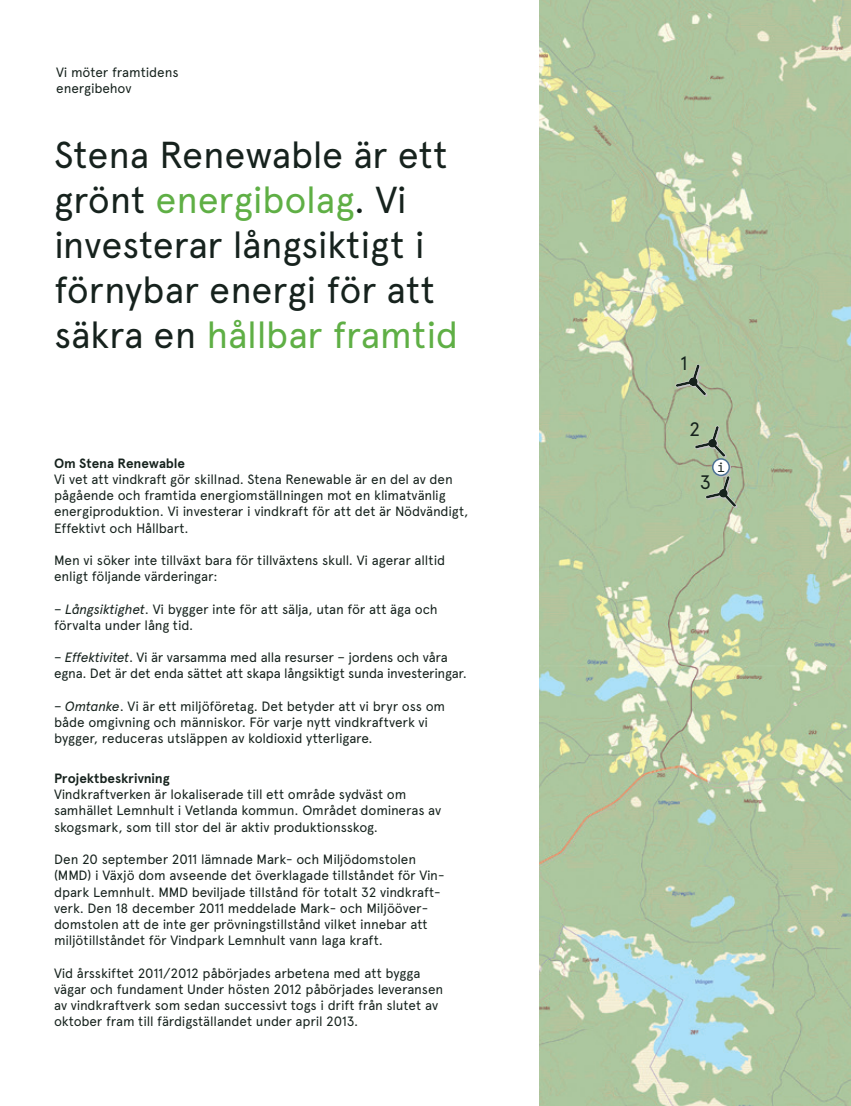
<style>
.page{position:relative;width:851px;height:1106px;background:#fff}
.page>*{position:absolute;margin:0;border:0;box-sizing:border-box;transform-origin:0 0}
.t1{font:37.5px/45px "Apercu Pro";letter-spacing:-.01em;color:#16221d}
.t2{font:19.5px "Apercu Pro";color:#16221d}
.t3{font:13.5px/16.2px "Apercu Pro";letter-spacing:-.01em;color:#16221d}
.t4{font:700 13.5px "Apercu Pro";letter-spacing:-.005em;color:#16221d}
.t5{font:13.5px "Apercu Pro Mono";color:#16221d}
.s1{color:#5faf45}
.s2{font-style:italic}
</style>
<div class="page">
<img style="left:539px;top:0;width:311px;height:1106px">
<svg style="left:675px;top:364px;width:32px;height:32px"></svg>
<svg style="left:694px;top:426px;width:32px;height:32px"></svg>
<svg style="left:705px;top:476px;width:32px;height:32px"></svg>
<svg style="left:713px;top:459px;width:18px;height:18px"></svg>
<div style="left:712px;top:459px;width:17px;height:16px;background:#fff;border-radius:50%"></div>
<div style="left:712px;top:458px;width:17px;height:18px;border:2px solid #4b7295;border-radius:50%"></div>
<p class="t3" style="left:56px;top:63px;width:124px">Vi möter framtidens energibehov</p>
<h1 class="t1" style="left:54px;top:129px;width:406px">Stena Renewable är ett grönt <span class="s1">energibolag</span>. Vi investerar långsiktigt i förnybar energi för att säkra en <span class="s1">hållbar framtid</span></h1>
<p class="t4" style="left:54px;top:453px;width:133px">Om Stena Renewable</p>
<p class="t3" style="left:54px;top:470px;width:416px">Vi vet att vindkraft gör skillnad. Stena Renewable är en del av den pågående och framtida energiomställningen mot en klimatvänlig energiproduktion. Vi investerar i vindkraft för att det är Nödvändigt, Effektivt och Hållbart.</p>
<p class="t3" style="left:54px;top:551px;width:392px">Men vi söker inte tillväxt bara för tillväxtens skull. Vi agerar alltid enligt följande värderingar:</p>
<p class="t3" style="left:54px;top:600px;width:385px">– <span class="s2">Långsiktighet</span>. Vi bygger inte för att sälja, utan för att äga och förvalta under lång tid.</p>
<p class="t3" style="left:54px;top:648px;width:414px">– <span class="s2">Effektivitet</span>. Vi är varsamma med alla resurser – jordens och våra egna. Det är det enda sättet att skapa långsiktigt sunda investeringar.</p>
<p class="t3" style="left:54px;top:697px;width:392px">– <span class="s2">Omtanke</span>. Vi är ett miljöföretag. Det betyder att vi bryr oss om både omgivning och människor. För varje nytt vindkraftverk vi bygger, reduceras utsläppen av koldioxid ytterligare.</p>
<p class="t4" style="left:54px;top:768px;width:117px">Projektbeskrivning</p>
<p class="t3" style="left:54px;top:785px;width:389px">Vindkraftverken är lokaliserade till ett område sydväst om samhället Lemnhult i Vetlanda kommun. Området domineras av skogsmark, som till stor del är aktiv produktionsskog.</p>
<p class="t3" style="left:54px;top:850px;width:392px">Den 20 september 2011 lämnade Mark- och Miljödomstolen (MMD) i Växjö dom avseende det överklagade tillståndet för Vin&shy;dpark Lemnhult. MMD beviljade tillstånd för totalt 32 vindkraft&shy;verk. Den 18 december 2011 meddelade Mark- och Miljööver&shy;domstolen att de inte ger prövningstillstånd vilket innebar att miljötillståndet för Vindpark Lemnhult vann laga kraft.</p>
<p class="t3" style="left:54px;top:963px;width:391px">Vid årsskiftet 2011/2012 påbörjades arbetena med att bygga vägar och fundament Under hösten 2012 påbörjades leveransen av vindkraftverk som sedan successivt togs i drift från slutet av oktober fram till färdigställandet under april 2013.</p>
<h2 class="t2" style="left:680px;top:348px;width:9px">1</h2>
<h2 class="t2" style="left:689px;top:414px;width:13px">2</h2>
<h2 class="t2" style="left:699px;top:467px;width:13px">3</h2>
<p class="t5" style="left:716px;top:457px;width:10px">i</p>
</div>
